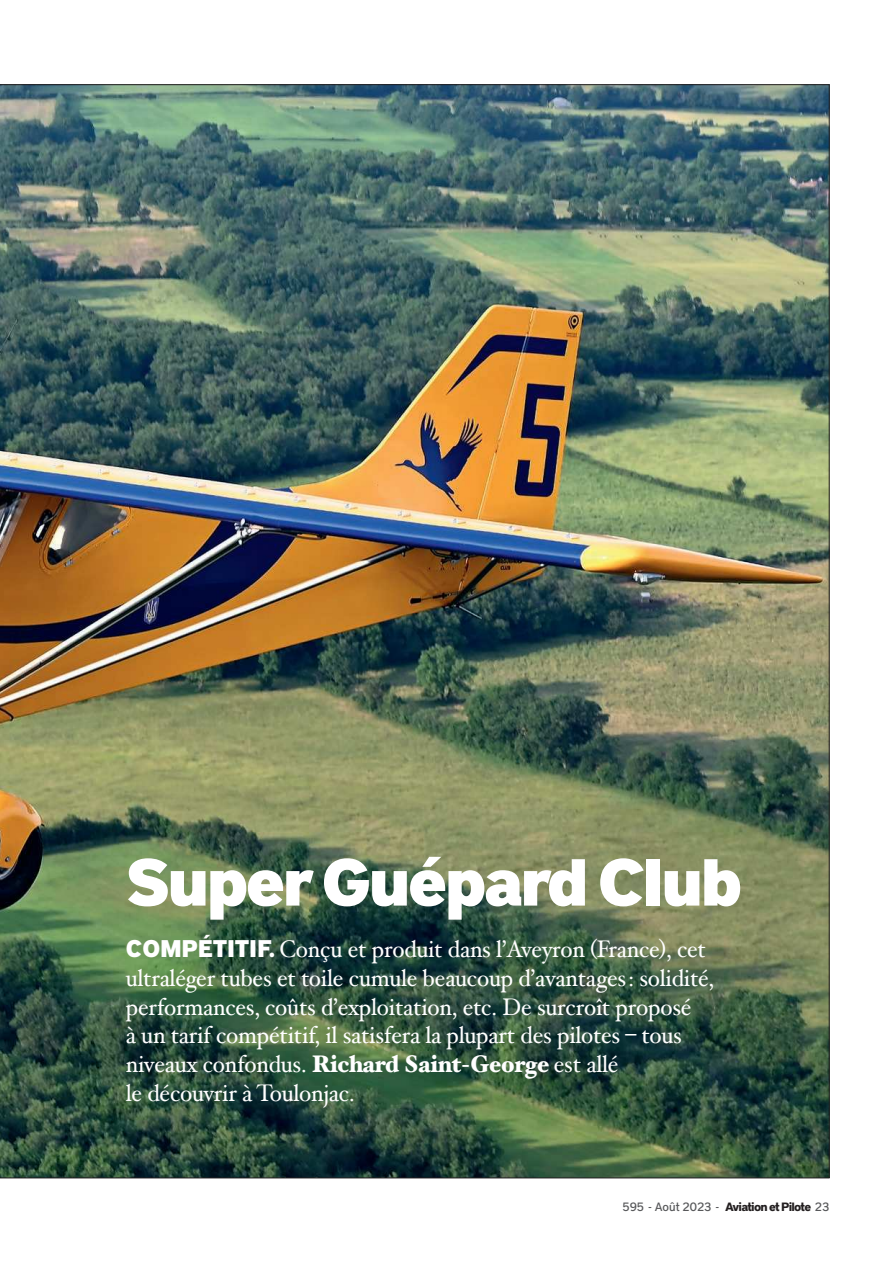
<style>
.page{position:relative;width:893px;height:1263px;background:#fff}
.page>*{position:absolute;margin:0;border:0;box-sizing:border-box;transform-origin:0 0}
.t1{font:900 66px "District Pro";letter-spacing:-.05em;color:#fff}
.t2{font:24px/28.8px "Hoefler Text";letter-spacing:-.01em;color:#fff;scale:.95 1}
.t3{font:700 12px "District Pro";letter-spacing:-.06em;color:#231f20}
.s1{font-family:"District Pro";font-weight:900}
.s2{font-weight:900}
.s3{font-weight:500;color:#57585a}
</style>
<div class="page">
<img style="left:0;top:84px;width:829px;height:1094px">
<h1 class="t1" style="left:126px;top:833px;width:618px">Super Guépard Club</h1>
<p class="t2" style="left:126px;top:934px;width:621px"><span class="s1">COMPÉTITIF.</span> Conçu et produit dans l’Aveyron (France), cet ultraléger tubes et toile cumule beaucoup d’avantages: solidité, performances, coûts d’exploitation, etc. De surcroît proposé<br>à un tarif compétitif, il satisfera la plupart des pilotes – tous niveaux confondus. <span class="s2">Richard Saint-George</span> est allé<br>le découvrir à Toulonjac.</p>
<p class="t3" style="left:622px;top:1197px;width:208px"><span class="s3">595 - Août 2023 -</span> Aviation et Pilote <span class="s3">23</span></p>
</div>
